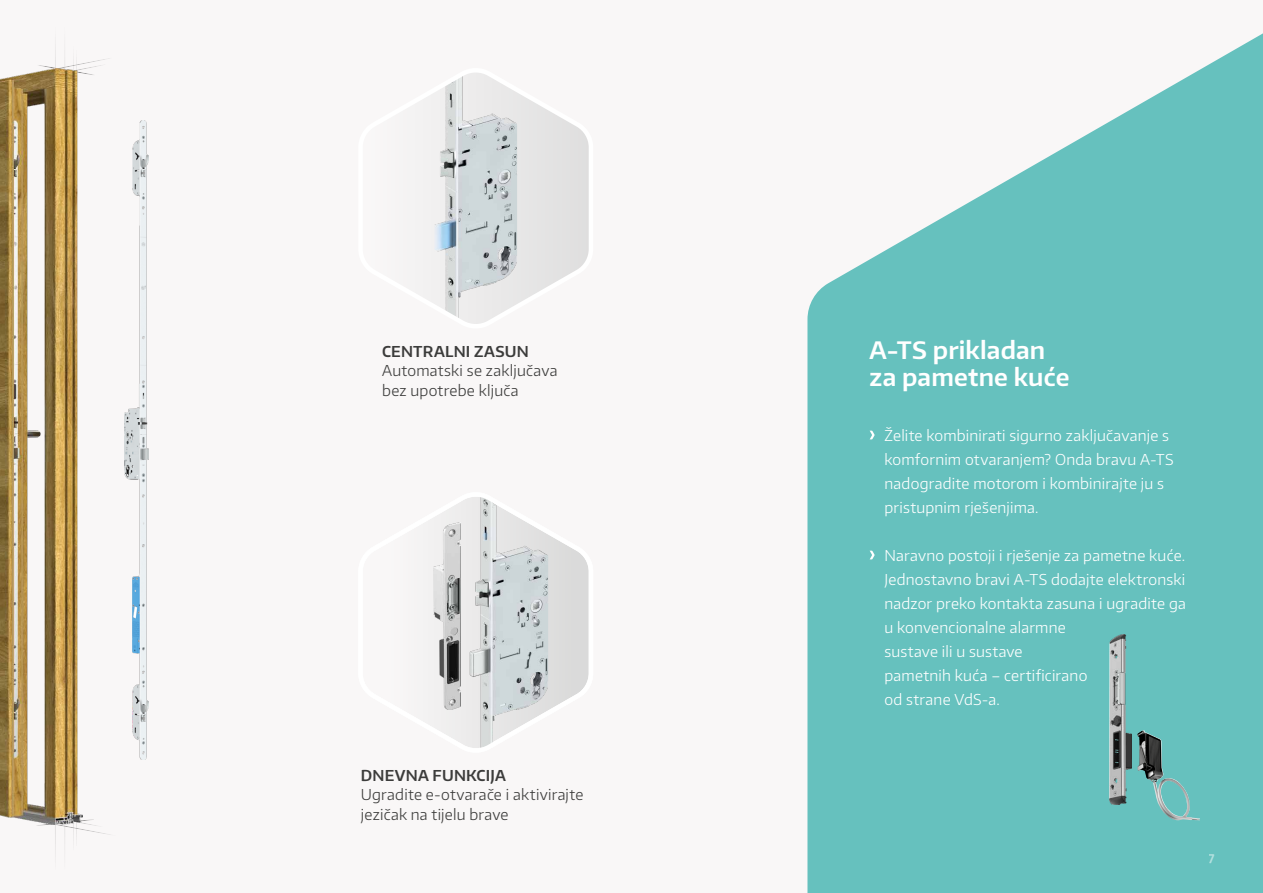
<style>
.page{position:relative;width:1263px;height:893px;background:#f9f7f7}
.page>*{position:absolute;margin:0;border:0;box-sizing:border-box;transform-origin:0 0}
.t1{font:600 24px/27px "Encode Sans Normal";letter-spacing:.01em;color:#fff}
.t2{font:300 15px/24px "Encode Sans Normal";letter-spacing:.015em;color:#fff}
.t3{font:300 15px/19.5px "Encode Sans Normal";letter-spacing:.015em;color:#3c3c3b}
.t4{font:600 15px "Encode Sans Normal";letter-spacing:.015em;color:#3c3c3b}
.t5{font:600 12px "Encode Sans Normal";color:#fff}
</style>
<div class="page">
<svg style="left:38px;top:47px;width:71px;height:28px"></svg>
<svg style="left:37px;top:819px;width:73px;height:28px"></svg>
<svg style="left:434px;top:73px;width:155px;height:251px"></svg>
<svg style="left:433px;top:497px;width:156px;height:251px"></svg>
<svg style="left:807px;top:33px;width:456px;height:860px;fill:#66c1be"></svg>
<img style="left:1109px;top:635px;width:22px;height:170px">
<img style="left:1137px;top:730px;width:63px;height:90px">
<img style="left:0;top:68px;width:83px;height:757px">
<img style="left:124px;top:120px;width:24px;height:639px">
<svg style="left:870px;top:431px;width:5px;height:8px"></svg>
<svg style="left:870px;top:551px;width:5px;height:8px"></svg>
<p class="t4" style="left:382px;top:341px;width:148px">CENTRALNI ZASUN</p>
<p class="t3" style="left:382px;top:360px;width:177px">Automatski se zaključava bez upotrebe ključa</p>
<p class="t4" style="left:361px;top:765px;width:146px">DNEVNA FUNKCIJA</p>
<p class="t3" style="left:361px;top:784px;width:224px">Ugradite e-otvarače i aktivirajte jezičak na tijelu brave</p>
<h1 class="t1" style="left:870px;top:336px;width:201px">A-TS prikladan za pametne kuće</h1>
<p class="t2" style="left:884px;top:423px;width:290px">Želite kombinirati sigurno zaključavanje s komfornim otvaranjem? Onda bravu A-TS nadogradite motorom i kombinirajte ju s pristupnim rješenjima.</p>
<p class="t2" style="left:884px;top:543px;width:303px">Naravno postoji i rješenje za pametne kuće.<br>Jednostavno bravi A-TS dodajte elektronski nadzor preko kontakta zasuna i ugradite ga u konvencionalne alarmne<br>sustave ili u sustave<br>pametnih kuća – certificirano<br>od strane VdS-a.</p>
<p class="t5" style="left:1209px;top:850px;width:8px">7</p>
</div>
